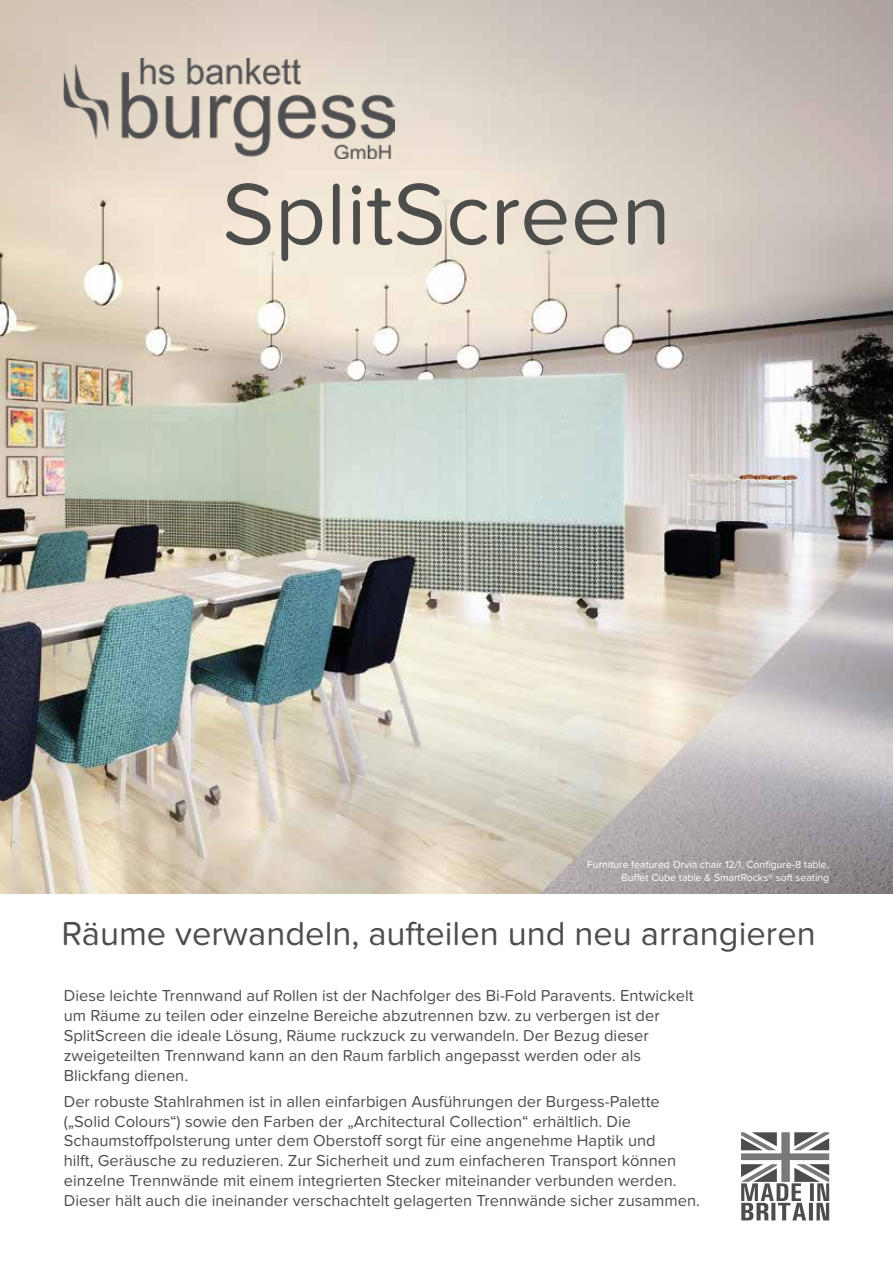
<style>
.page{position:relative;width:893px;height:1263px;background:#fff}
.page>*{position:absolute;margin:0;border:0;box-sizing:border-box;transform-origin:0 0}
.t1{font:90px "Proxima Nova Soft";color:#4d4d4c}
.t2{font:34.5px "Proxima Nova Soft";color:#4d4d4c}
.t3{font:16.5px/19.8px "Proxima Nova Soft";color:#4d4d4c}
.t4{font:10.5px/12.6px "Proxima Nova Soft";color:#fff;text-align:right}
</style>
<div class="page">
<img style="left:0;top:0;width:893px;height:894px">
<svg style="left:741px;top:1132px;width:88px;height:88px"></svg>
<img style="left:64px;top:58px;width:331px;height:100px">
<h1 class="t1" style="left:222px;top:162px;width:451px">SplitScreen</h1>
<p class="t4" style="left:587px;top:859px;width:244px">Furniture featured Orvia chair 12/1, Configure-8 table,<br>Buffet Cube table &amp; SmartRocks® soft seating</p>
<h2 class="t2" style="left:62px;top:914px;width:756px">Räume verwandeln, aufteilen und neu arrangieren</h2>
<p class="t3" style="left:64px;top:986px;width:631px">Diese leichte Trennwand auf Rollen ist der Nachfolger des Bi-Fold Paravents. Entwickelt um Räume zu teilen oder einzelne Bereiche abzutrennen bzw. zu verbergen ist der SplitScreen die ideale Lösung, Räume ruckzuck zu verwandeln. Der Bezug dieser zweigeteilten Trennwand kann an den Raum farblich angepasst werden oder als Blickfang dienen.</p>
<p class="t3" style="left:64px;top:1091px;width:638px">Der robuste Stahlrahmen ist in allen einfarbigen Ausführungen der Burgess-Palette („Solid Colours“) sowie den Farben der „Architectural Collection“ erhältlich. Die Schaumstoffpolsterung unter dem Oberstoff sorgt für eine angenehme Haptik und<br>hilft, Geräusche zu reduzieren. Zur Sicherheit und zum einfacheren Transport können einzelne Trennwände mit einem integrierten Stecker miteinander verbunden werden.<br>Dieser hält auch die ineinander verschachtelt gelagerten Trennwände sicher zusammen.</p>
</div>
